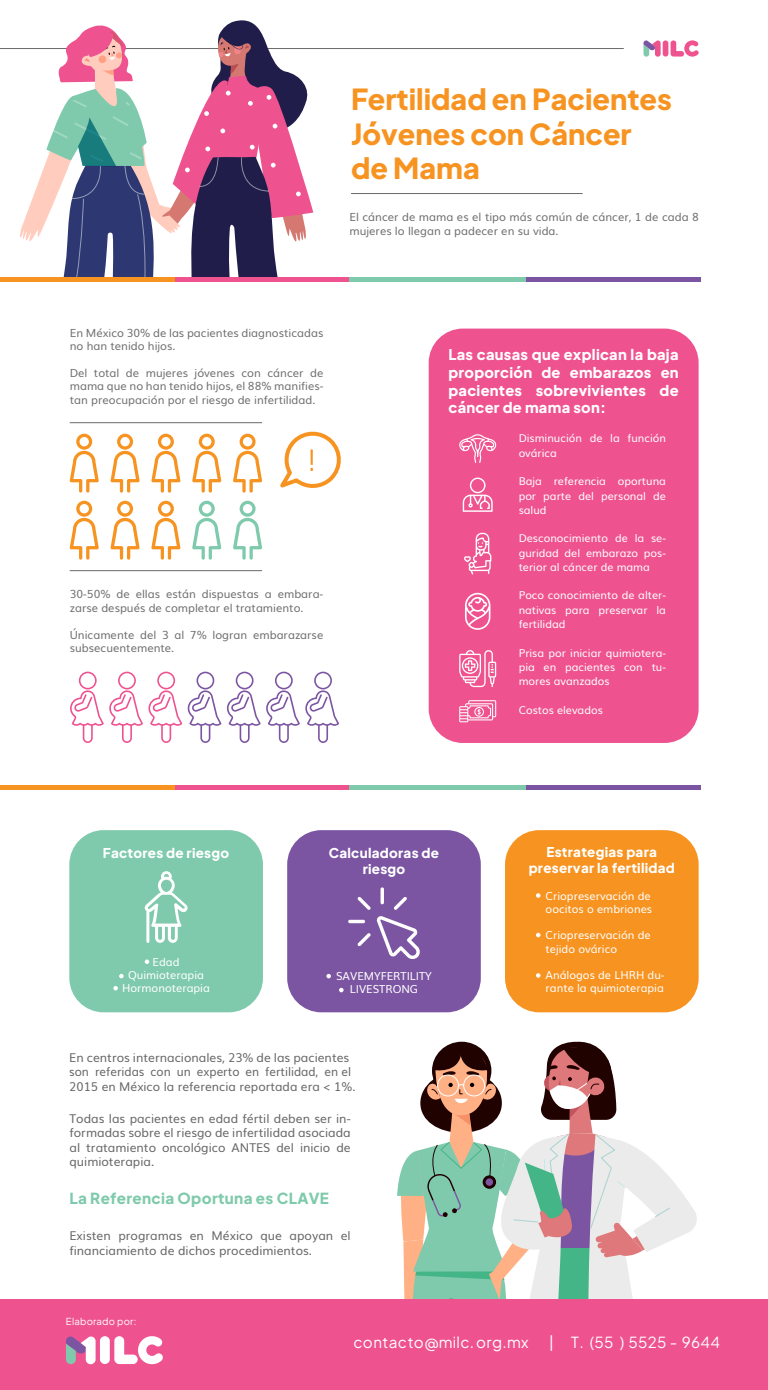
<style>
.page{position:relative;width:768px;height:1390px;background:#fff}
.page>*{position:absolute;margin:0;border:0;box-sizing:border-box;transform-origin:0 0}
.t1{font:800 28.8px/34.6px "Plus Jakarta Sans";color:#f79320}
.t2{font:28.8px "Plus Jakarta Sans";color:#f79320}
.t3{font:15.2px "Plus Jakarta Sans";letter-spacing:.02em;color:#fff}
.t4{font:800 15.2px "Plus Jakarta Sans";letter-spacing:.02em;color:#7fcaad}
.t5{font:800 14.64px/17.6px "Plus Jakarta Sans";letter-spacing:.02em;color:#fff;text-align:justify}
.t6{font:800 13.44px/16.1px "Plus Jakarta Sans";letter-spacing:.02em;color:#fff;text-align:center}
.t7{font:12.12px/14.6px "Muli";color:#686768}
.t8{font:11.2px/13.4px "Muli";color:#707070}
.t9{font:11px/13.2px "Muli";color:#fff}
.t10{font:10.8px/14.3px "Muli";color:#fff;text-align:justify}
.t11{font:9.6px "Plus Jakarta Sans";letter-spacing:.02em;color:#fff}
</style>
<div class="page">
<hr style="left:0;top:48px;width:624px;height:1px;background:#6a696d">
<svg style="left:643px;top:40px;width:56px;height:17px"></svg>
<div style="left:429px;top:328px;width:270px;height:415px;background:#ee5390;border-radius:34px"></div>
<svg style="left:459px;top:650px;width:37px;height:37px"></svg>
<svg style="left:459px;top:700px;width:37px;height:22px"></svg>
<svg style="left:464px;top:533px;width:27px;height:41px"></svg>
<svg style="left:463px;top:477px;width:30px;height:35px"></svg>
<svg style="left:465px;top:593px;width:25px;height:37px"></svg>
<svg style="left:459px;top:434px;width:38px;height:29px"></svg>
<div style="left:505px;top:830px;width:194px;height:182px;background:#f79320;border-radius:34px"></div>
<svg style="left:536px;top:893px;width:4px;height:5px"></svg>
<svg style="left:536px;top:933px;width:4px;height:4px"></svg>
<svg style="left:536px;top:973px;width:4px;height:4px"></svg>
<div style="left:69px;top:830px;width:194px;height:182px;background:#7fcaad;border-radius:34px"></div>
<svg style="left:145px;top:871px;width:43px;height:72px"></svg>
<svg style="left:145px;top:959px;width:4px;height:5px"></svg>
<svg style="left:119px;top:974px;width:5px;height:4px"></svg>
<svg style="left:113px;top:986px;width:5px;height:4px"></svg>
<div style="left:287px;top:830px;width:194px;height:182px;background:#7c55a2;border-radius:34px"></div>
<hr style="left:348px;top:920px;width:17px;height:3px;background:#fff;border-radius:2px">
<svg style="left:357px;top:896px;width:63px;height:63px"></svg>
<hr style="left:381px;top:887px;width:3px;height:17px;background:#fff;border-radius:2px">
<svg style="left:326px;top:974px;width:5px;height:4px"></svg>
<svg style="left:339px;top:988px;width:5px;height:4px"></svg>
<hr style="left:70px;top:570px;width:192px;height:1px;background:#6a696d">
<div style="left:0;top:277px;width:175px;height:5px;background:#f79320"></div>
<div style="left:175px;top:277px;width:174px;height:5px;background:#ee5390"></div>
<div style="left:349px;top:277px;width:177px;height:5px;background:#7fcaad"></div>
<div style="left:526px;top:277px;width:174px;height:5px;background:#7c55a2"></div>
<div style="left:0;top:785px;width:175px;height:5px;background:#f79320"></div>
<div style="left:175px;top:785px;width:174px;height:5px;background:#ee5390"></div>
<div style="left:349px;top:785px;width:177px;height:5px;background:#7fcaad"></div>
<div style="left:526px;top:785px;width:174px;height:5px;background:#7c55a2"></div>
<svg style="left:388px;top:1041px;width:311px;height:259px"></svg>
<div style="left:0;top:1300px;width:768px;height:90px;background:#ee5390"></div>
<svg style="left:66px;top:1336px;width:97px;height:28px"></svg>
<svg style="left:70px;top:501px;width:29px;height:59px"></svg>
<svg style="left:111px;top:501px;width:29px;height:59px"></svg>
<svg style="left:151px;top:501px;width:29px;height:59px"></svg>
<svg style="left:192px;top:501px;width:29px;height:59px"></svg>
<svg style="left:233px;top:501px;width:29px;height:59px"></svg>
<svg style="left:20px;top:20px;width:321px;height:473px"></svg>
<svg style="left:70px;top:671px;width:112px;height:72px"></svg>
<svg style="left:188px;top:671px;width:33px;height:72px"></svg>
<svg style="left:227px;top:671px;width:112px;height:72px"></svg>
<hr style="left:351px;top:193px;width:232px;height:1px;background:#6a696d">
<h1 class="t1" style="left:351px;top:79px;width:322px">Fertilidad en Pacientes<br>Jóvenes con Cáncer de Mama</h1>
<p class="t8" style="left:349px;top:210px;width:351px">El cáncer de mama es el tipo más común de cáncer, 1 de cada 8 mujeres lo llegan a padecer en su vida.</p>
<p class="t8" style="left:70px;top:325px;width:255px">En México 30% de las pacientes diagnosticadas no han tenido hijos.</p>
<p class="t8" style="left:70px;top:365px;width:255px;text-align:justify">Del total de mujeres jóvenes con cáncer de mama que no han tenido hijos, el 88% manifies&shy;tan preocupación por el riesgo de infertilidad.</p>
<h1 class="t2" style="left:308px;top:436px;width:10px">!</h1>
<p class="t8" style="left:70px;top:586px;width:255px">30-50% de ellas están dispuestas a embara&shy;zarse después de completar el tratamiento.</p>
<p class="t8" style="left:70px;top:627px;width:255px">Únicamente del 3 al 7% logran embarazarse subsecuentemente.</p>
<h3 class="t5" style="left:448px;top:344px;width:232px">Las causas que explican la baja proporción de embarazos en pacientes sobrevivientes de cáncer de mama son:</h3>
<p class="t10" style="left:519px;top:430px;width:149px">Disminución de la función ovárica</p>
<p class="t10" style="left:519px;top:473px;width:149px">Baja referencia oportuna por parte del personal de salud</p>
<p class="t10" style="left:519px;top:530px;width:149px">Desconocimiento de la se&shy;guridad del embarazo pos&shy;terior al cáncer de mama</p>
<p class="t10" style="left:519px;top:587px;width:149px">Poco conocimiento de alter&shy;nativas para preservar la fertilidad</p>
<p class="t10" style="left:519px;top:644px;width:149px">Prisa por iniciar quimiotera&shy;pia en pacientes con tu&shy;mores avanzados</p>
<p class="t10" style="left:519px;top:702px;width:86px">Costos elevados</p>
<p class="t6" style="left:103px;top:843px;width:128px">Factores de riesgo</p>
<p class="t6" style="left:329px;top:843px;width:112px">Calculadoras de riesgo</p>
<p class="t9" style="left:122px;top:954px;width:89px;text-align:center">Edad<br>Quimioterapia<br>Hormonoterapia</p>
<p class="t9" style="left:336px;top:969px;width:97px;text-align:center">SAVEMYFERTILITY<br>LIVESTRONG</p>
<p class="t7" style="left:69px;top:1049px;width:288px">En centros internacionales, 23% de las pacientes son referidas con un experto en fertilidad, en el<br>2015 en México la referencia reportada era &lt; 1%.</p>
<p class="t7" style="left:70px;top:1110px;width:283px;text-align:justify">Todas las pacientes en edad fértil deben ser in&shy;formadas sobre el riesgo de infertilidad asociada al tratamiento oncológico ANTES del inicio de quimioterapia.</p>
<h2 class="t4" style="left:70px;top:1186px;width:261px">La Referencia Oportuna es CLAVE</h2>
<p class="t7" style="left:70px;top:1227px;width:283px">Existen programas en México que apoyan el financiamiento de dichos procedimientos.</p>
<p class="t11" style="left:66px;top:1313px;width:72px">Elaborado por:</p>
<p class="t6" style="left:529px;top:843px;width:148px">Estrategias para preservar la fertilidad</p>
<p class="t9" style="left:546px;top:888px;width:108px">Criopreservación de oocitos o embriones</p>
<p class="t9" style="left:546px;top:928px;width:107px">Criopreservación de tejido ovárico</p>
<p class="t9" style="left:546px;top:967px;width:121px">Análogos de LHRH du&shy;rante la quimioterapia</p>
<h2 class="t3" style="left:353px;top:1330px;width:177px">contacto@milc.org.mx</h2>
<h2 class="t3" style="left:549px;top:1330px;width:173px">| T. (55 ) 5525 - 9644</h2>
</div>
